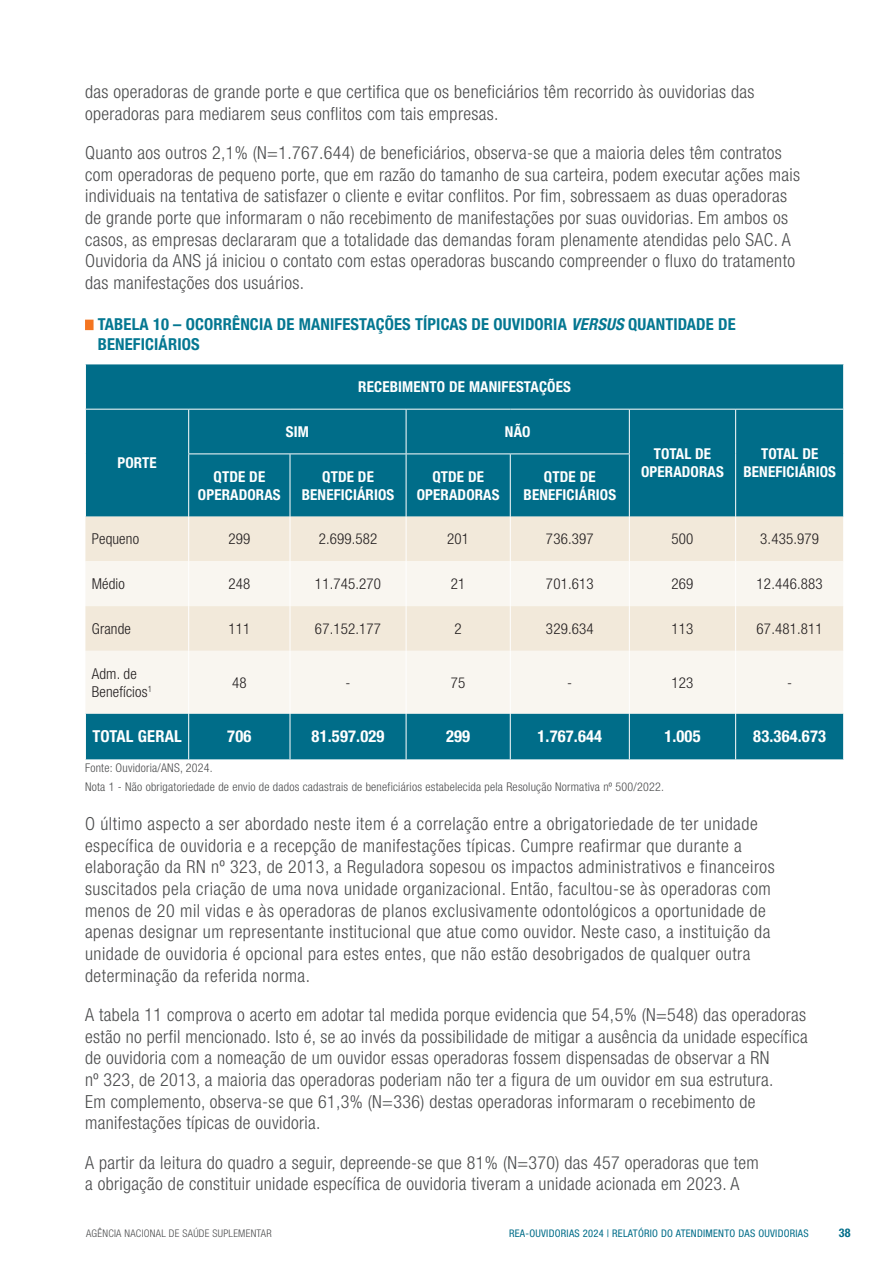
<style>
.page{position:relative;width:893px;height:1263px;background:#fff}
.page>*{position:absolute;margin:0;border:0;box-sizing:border-box;transform-origin:0 0}
.t1{font:300 condensed 18px/21.6px "Helvetica Neue LT Std";letter-spacing:.02em;color:#4b4c4d}
.t2{font:700 condensed 16.5px/19.8px "Helvetica Neue LT Std";letter-spacing:.01em;color:#047791}
.t3{font:700 condensed 16.5px "Helvetica Neue LT Std";letter-spacing:.01em;color:#fff}
.t4{font:300 condensed 15px/18px "Helvetica Neue LT Std";letter-spacing:.01em;color:#231f20}
.t5{font:700 condensed 15px/18px "Helvetica Neue LT Std";letter-spacing:.01em;color:#fff;text-align:center}
.t6{font:300 condensed 12px/18.6px "Helvetica Neue LT Std";letter-spacing:.02em;color:#4b4c4d}
.t7{font:700 condensed 12px "Helvetica Neue LT Std";color:#006d89}
.t8{font:condensed 10.5px "Helvetica Neue LT Std";letter-spacing:.025em;color:#006d89}
.t9{font:300 condensed 10.5px "Helvetica Neue LT Std";letter-spacing:.025em;color:#4b4c4d}
.s1{font-style:italic}
</style>
<div class="page">
<div style="left:85px;top:320px;width:9px;height:10px;background:#f47521"></div>
<div style="left:86px;top:364px;width:757px;height:395px;background:#006d89"></div>
<div style="left:85px;top:517px;width:758px;height:44px;background:#f2e9da"></div>
<svg style="left:85px;top:561px;width:758px;height:152px;fill:#f9f6f0"></svg>
<hr style="left:290px;top:454px;width:1px;height:63px;background:#fff">
<hr style="left:406px;top:454px;width:1px;height:63px;background:#fff">
<hr style="left:510px;top:454px;width:1px;height:63px;background:#fff">
<hr style="left:188px;top:517px;width:1px;height:44px;background:#fff">
<hr style="left:290px;top:517px;width:1px;height:44px;background:#fff">
<hr style="left:406px;top:517px;width:1px;height:44px;background:#fff">
<hr style="left:510px;top:517px;width:1px;height:44px;background:#fff">
<hr style="left:629px;top:517px;width:1px;height:44px;background:#fff">
<hr style="left:735px;top:517px;width:1px;height:44px;background:#fff">
<hr style="left:188px;top:561px;width:1px;height:45px;background:#fff">
<hr style="left:290px;top:561px;width:1px;height:45px;background:#fff">
<hr style="left:406px;top:561px;width:1px;height:45px;background:#fff">
<hr style="left:510px;top:561px;width:1px;height:45px;background:#fff">
<hr style="left:629px;top:561px;width:1px;height:45px;background:#fff">
<hr style="left:735px;top:561px;width:1px;height:45px;background:#fff">
<hr style="left:188px;top:606px;width:1px;height:45px;background:#fff">
<hr style="left:290px;top:606px;width:1px;height:45px;background:#fff">
<hr style="left:406px;top:606px;width:1px;height:45px;background:#fff">
<hr style="left:510px;top:606px;width:1px;height:45px;background:#fff">
<hr style="left:629px;top:606px;width:1px;height:45px;background:#fff">
<hr style="left:735px;top:606px;width:1px;height:45px;background:#fff">
<hr style="left:188px;top:651px;width:1px;height:62px;background:#fff">
<hr style="left:290px;top:651px;width:1px;height:62px;background:#fff">
<hr style="left:406px;top:651px;width:1px;height:62px;background:#fff">
<hr style="left:510px;top:651px;width:1px;height:62px;background:#fff">
<hr style="left:629px;top:651px;width:1px;height:62px;background:#fff">
<hr style="left:735px;top:651px;width:1px;height:62px;background:#fff">
<hr style="left:188px;top:713px;width:1px;height:46px;background:#fff">
<hr style="left:290px;top:713px;width:1px;height:46px;background:#fff">
<hr style="left:406px;top:713px;width:1px;height:46px;background:#fff">
<hr style="left:510px;top:713px;width:1px;height:46px;background:#fff">
<hr style="left:629px;top:713px;width:1px;height:46px;background:#fff">
<hr style="left:735px;top:713px;width:1px;height:46px;background:#fff">
<hr style="left:406px;top:409px;width:1px;height:44px;background:#fff">
<hr style="left:629px;top:409px;width:1px;height:44px;background:#fff">
<hr style="left:629px;top:454px;width:1px;height:63px;background:#fff">
<hr style="left:735px;top:409px;width:1px;height:45px;background:#fff">
<hr style="left:735px;top:454px;width:1px;height:63px;background:#fff">
<hr style="left:188px;top:409px;width:1px;height:44px;background:#fff">
<hr style="left:188px;top:454px;width:1px;height:63px;background:#fff">
<hr style="left:85px;top:409px;width:104px;height:1px;background:#fff">
<hr style="left:189px;top:409px;width:101px;height:1px;background:#fff">
<hr style="left:290px;top:409px;width:116px;height:1px;background:#fff">
<hr style="left:406px;top:409px;width:104px;height:1px;background:#fff">
<hr style="left:510px;top:409px;width:119px;height:1px;background:#fff">
<hr style="left:629px;top:409px;width:107px;height:1px;background:#fff">
<hr style="left:736px;top:409px;width:108px;height:1px;background:#fff">
<hr style="left:188px;top:453px;width:102px;height:1px;background:#fff">
<hr style="left:290px;top:453px;width:116px;height:1px;background:#fff">
<hr style="left:406px;top:453px;width:104px;height:1px;background:#fff">
<hr style="left:510px;top:453px;width:120px;height:1px;background:#fff">
<p class="t1" style="left:85px;top:81px;width:671px">das operadoras de grande porte e que certifica que os beneficiários têm recorrido às ouvidorias das operadoras para mediarem seus conflitos com tais empresas.</p>
<p class="t1" style="left:85px;top:142px;width:716px">Quanto aos outros 2,1% (N=1.767.644) de beneficiários, observa-se que a maioria deles têm contratos com operadoras de pequeno porte, que em razão do tamanho de sua carteira, podem executar ações mais individuais na tentativa de satisfazer o cliente e evitar conflitos. Por fim, sobressaem as duas operadoras de grande porte que informaram o não recebimento de manifestações por suas ouvidorias. Em ambos os casos, as empresas declararam que a totalidade das demandas foram plenamente atendidas pelo SAC. A Ouvidoria da ANS já iniciou o contato com estas operadoras buscando compreender o fluxo do tratamento das manifestações dos usuários.</p>
<p class="t2" style="left:98px;top:314px;width:639px">TABELA 10 – OCORRÊNCIA DE MANIFESTAÇÕES TÍPICAS DE OUVIDORIA <span class="s1">VERSUS</span> QUANTIDADE DE<br>BENEFICIÁRIOS</p>
<p class="t5" style="left:358px;top:378px;width:214px">RECEBIMENTO DE MANIFESTAÇÕES</p>
<p class="t5" style="left:117px;top:454px;width:41px">PORTE</p>
<p class="t5" style="left:286px;top:422px;width:25px">SIM</p>
<p class="t5" style="left:505px;top:422px;width:27px">NÃO</p>
<p class="t5" style="left:198px;top:467px;width:84px">QTDE DE<br>OPERADORAS</p>
<p class="t5" style="left:302px;top:467px;width:94px">QTDE DE<br>BENEFICIÁRIOS</p>
<p class="t5" style="left:417px;top:467px;width:84px">QTDE DE<br>OPERADORAS</p>
<p class="t5" style="left:523px;top:467px;width:94px">QTDE DE<br>BENEFICIÁRIOS</p>
<p class="t5" style="left:641px;top:445px;width:84px">TOTAL DE<br>OPERADORAS</p>
<p class="t5" style="left:743px;top:445px;width:94px">TOTAL DE<br>BENEFICIÁRIOS</p>
<p class="t4" style="left:92px;top:530px;width:49px">Pequeno</p>
<p class="t4" style="left:228px;top:530px;width:23px">299</p>
<p class="t4" style="left:319px;top:530px;width:60px">2.699.582</p>
<p class="t4" style="left:447px;top:530px;width:23px">201</p>
<p class="t4" style="left:546px;top:530px;width:49px">736.397</p>
<p class="t4" style="left:672px;top:530px;width:23px">500</p>
<p class="t4" style="left:760px;top:530px;width:60px">3.435.979</p>
<p class="t4" style="left:92px;top:575px;width:35px">Médio</p>
<p class="t4" style="left:228px;top:575px;width:23px">248</p>
<p class="t4" style="left:315px;top:575px;width:68px">11.745.270</p>
<p class="t4" style="left:451px;top:575px;width:16px">21</p>
<p class="t4" style="left:546px;top:575px;width:49px">701.613</p>
<p class="t4" style="left:672px;top:575px;width:23px">269</p>
<p class="t4" style="left:757px;top:575px;width:68px">12.446.883</p>
<p class="t4" style="left:92px;top:619px;width:41px">Grande</p>
<p class="t4" style="left:228px;top:619px;width:23px">111</p>
<p class="t4" style="left:315px;top:619px;width:68px">67.152.177</p>
<p class="t4" style="left:455px;top:619px;width:9px">2</p>
<p class="t4" style="left:546px;top:619px;width:49px">329.634</p>
<p class="t4" style="left:672px;top:619px;width:23px">113</p>
<p class="t4" style="left:757px;top:619px;width:68px">67.481.811</p>
<p class="t4" style="left:92px;top:664px;width:62px">Adm. de<br>Benefícios<sup>1</sup></p>
<p class="t4" style="left:232px;top:673px;width:16px">48</p>
<p class="t4" style="left:346px;top:673px;width:6px">-</p>
<p class="t4" style="left:451px;top:673px;width:16px">75</p>
<p class="t4" style="left:567px;top:673px;width:6px">-</p>
<p class="t4" style="left:671px;top:673px;width:23px">123</p>
<p class="t4" style="left:787px;top:673px;width:6px">-</p>
<p class="t3" style="left:92px;top:726px;width:91px">TOTAL GERAL</p>
<p class="t3" style="left:227px;top:726px;width:26px">706</p>
<p class="t3" style="left:312px;top:726px;width:74px">81.597.029</p>
<p class="t3" style="left:446px;top:726px;width:26px">299</p>
<p class="t3" style="left:537px;top:726px;width:66px">1.767.644</p>
<p class="t3" style="left:664px;top:726px;width:38px">1.005</p>
<p class="t3" style="left:753px;top:726px;width:74px">83.364.673</p>
<p class="t6" style="left:85px;top:758px;width:581px">Fonte: Ouvidoria/ANS, 2024.<br>Nota 1 - Não obrigatoriedade de envio de dados cadastrais de beneficiários estabelecida pela Resolução Normativa nº 500/2022.</p>
<p class="t1" style="left:85px;top:813px;width:691px">O último aspecto a ser abordado neste item é a correlação entre a obrigatoriedade de ter unidade específica de ouvidoria e a recepção de manifestações típicas. Cumpre reafirmar que durante a elaboração da RN nº 323, de 2013, a Reguladora sopesou os impactos administrativos e financeiros suscitados pela criação de uma nova unidade organizacional. Então, facultou-se às operadoras com menos de 20 mil vidas e às operadoras de planos exclusivamente odontológicos a oportunidade de apenas designar um representante institucional que atue como ouvidor. Neste caso, a instituição da unidade de ouvidoria é opcional para estes entes, que não estão desobrigados de qualquer outra determinação da referida norma.</p>
<p class="t1" style="left:85px;top:1004px;width:724px">A tabela 11 comprova o acerto em adotar tal medida porque evidencia que 54,5% (N=548) das operadoras estão no perfil mencionado. Isto é, se ao invés da possibilidade de mitigar a ausência da unidade específica de ouvidoria com a nomeação de um ouvidor essas operadoras fossem dispensadas de observar a RN<br>nº 323, de 2013, a maioria das operadoras poderiam não ter a figura de um ouvidor em sua estrutura.<br>Em complemento, observa-se que 61,3% (N=336) destas operadoras informaram o recebimento de manifestações típicas de ouvidoria.</p>
<p class="t1" style="left:85px;top:1151px;width:675px">A partir da leitura do quadro a seguir, depreende-se que 81% (N=370) das 457 operadoras que tem a obrigação de constituir unidade específica de ouvidoria tiveram a unidade acionada em 2023. A</p>
<p class="t9" style="left:86px;top:1227px;width:187px">AGÊNCIA NACIONAL DE SAÚDE SUPLEMENTAR</p>
<p class="t8" style="left:509px;top:1227px;width:301px">REA-OUVIDORIAS 2024 | RELATÓRIO DO ATENDIMENTO DAS OUVIDORIAS</p>
<p class="t7" style="left:839px;top:1225px;width:13px">38</p>
</div>
